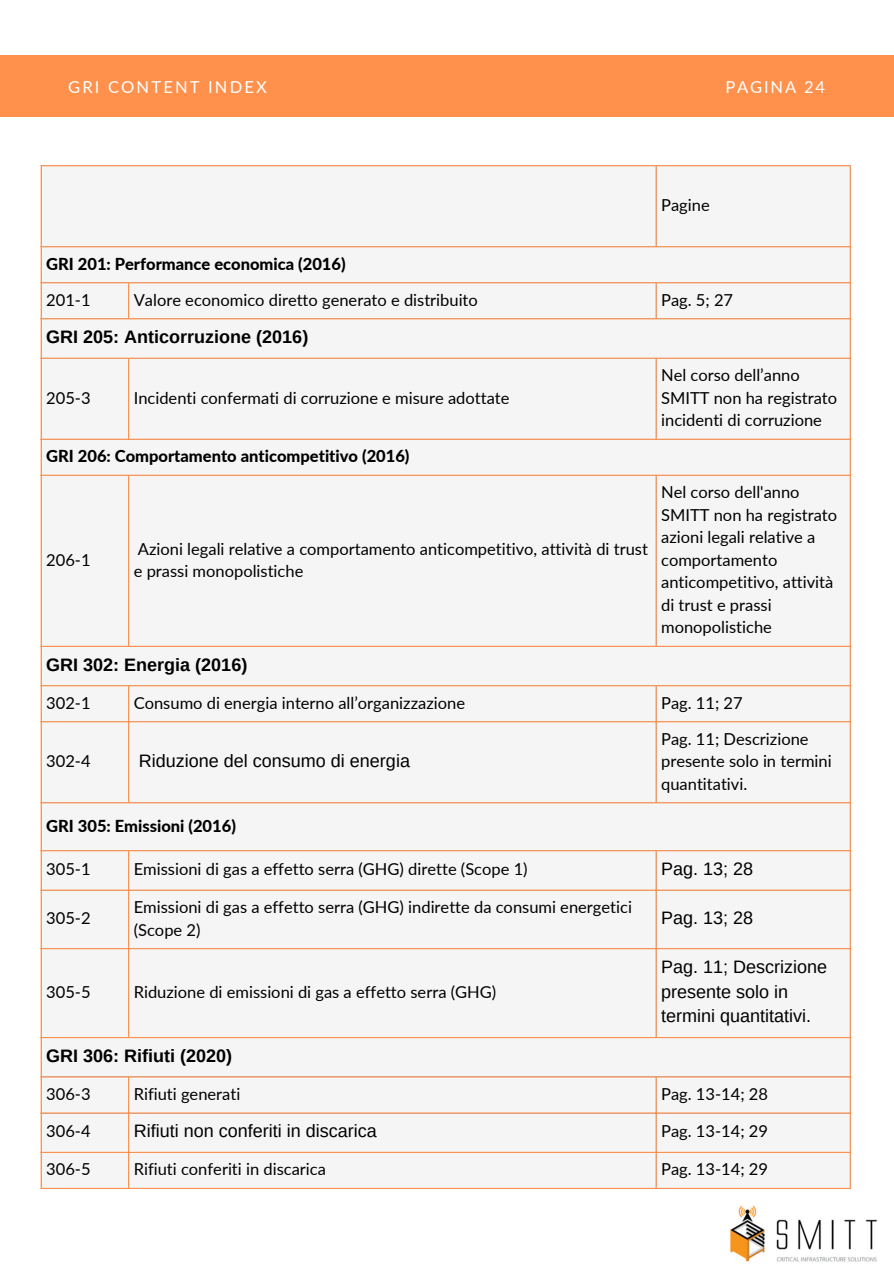
<style>
.page{position:relative;width:894px;height:1264px;background:#fff}
.page>*{position:absolute;margin:0;border:0;box-sizing:border-box;transform-origin:0 0}
.t1{font:18px/24.8px "Arimo";color:#000}
.t2{font:700 18px "Arimo";color:#000}
.t3{font:16.5px/22.5px "Lato";color:#000}
.t4{font:800 16.5px "Lato";color:#000}
.t5{font:16.5px "Lato";letter-spacing:.13em;color:#fff}
.t6{font:16.5px "Lato";letter-spacing:.11em;color:#fff}
</style>
<div class="page">
<div style="left:0;top:55px;width:893px;height:61px;background:#ff914d"></div>
<img style="left:730px;top:1205px;width:147px;height:57px">
<div style="left:42px;top:166px;width:807px;height:1021px;background:#f5f5f5"></div>
<hr style="left:41px;top:166px;width:1px;height:1021px;background:#ff914d">
<hr style="left:128px;top:283px;width:1px;height:35px;background:#ff914d">
<hr style="left:128px;top:359px;width:1px;height:79px;background:#ff914d">
<hr style="left:128px;top:476px;width:1px;height:169px;background:#ff914d">
<hr style="left:128px;top:686px;width:1px;height:116px;background:#ff914d">
<hr style="left:128px;top:851px;width:1px;height:186px;background:#ff914d">
<hr style="left:128px;top:1077px;width:1px;height:110px;background:#ff914d">
<hr style="left:655px;top:166px;width:1px;height:80px;background:#ff914d">
<hr style="left:655px;top:283px;width:1px;height:35px;background:#ff914d">
<hr style="left:655px;top:359px;width:1px;height:79px;background:#ff914d">
<hr style="left:655px;top:476px;width:1px;height:169px;background:#ff914d">
<hr style="left:655px;top:686px;width:1px;height:116px;background:#ff914d">
<hr style="left:655px;top:851px;width:1px;height:186px;background:#ff914d">
<hr style="left:655px;top:1077px;width:1px;height:110px;background:#ff914d">
<hr style="left:849px;top:166px;width:1px;height:1021px;background:#ff914d">
<hr style="left:41px;top:165px;width:809px;height:1px;background:#ff914d">
<hr style="left:41px;top:246px;width:809px;height:1px;background:#ff914d">
<hr style="left:41px;top:282px;width:809px;height:1px;background:#ff914d">
<hr style="left:41px;top:318px;width:809px;height:1px;background:#ff914d">
<hr style="left:41px;top:357px;width:809px;height:2px;background:#ff914d">
<hr style="left:41px;top:438px;width:809px;height:2px;background:#ff914d">
<hr style="left:41px;top:474px;width:809px;height:2px;background:#ff914d">
<hr style="left:41px;top:645px;width:809px;height:2px;background:#ff914d">
<hr style="left:41px;top:685px;width:809px;height:1px;background:#ff914d">
<hr style="left:41px;top:721px;width:809px;height:1px;background:#ff914d">
<hr style="left:41px;top:802px;width:809px;height:1px;background:#ff914d">
<hr style="left:41px;top:850px;width:809px;height:1px;background:#ff914d">
<hr style="left:41px;top:889px;width:809px;height:1px;background:#ff914d">
<hr style="left:41px;top:948px;width:809px;height:1px;background:#ff914d">
<hr style="left:41px;top:1037px;width:809px;height:1px;background:#ff914d">
<hr style="left:41px;top:1076px;width:809px;height:1px;background:#ff914d">
<hr style="left:41px;top:1112px;width:809px;height:1px;background:#ff914d">
<hr style="left:41px;top:1151px;width:809px;height:1px;background:#ff914d">
<hr style="left:41px;top:1187px;width:809px;height:1px;background:#ff914d">
<p class="t5" style="left:68px;top:77px;width:200px">GRI CONTENT INDEX</p>
<h1 class="t6" style="left:725px;top:76px;width:101px">PAGINA 24</h1>
<p class="t3" style="left:661px;top:194px;width:50px">Pagine</p>
<p class="t4" style="left:46px;top:253px;width:301px">GRI 201: Performance economica (2016)</p>
<p class="t3" style="left:46px;top:288px;width:46px">201-1</p>
<p class="t3" style="left:134px;top:288px;width:345px">Valore economico diretto generato e distribuito</p>
<p class="t3" style="left:661px;top:288px;width:74px">Pag. 5; 27</p>
<p class="t2" style="left:46px;top:327px;width:263px">GRI 205: Anticorruzione (2016)</p>
<p class="t3" style="left:46px;top:386px;width:46px">205-3</p>
<p class="t3" style="left:134px;top:386px;width:377px">Incidenti confermati di corruzione e misure adottate</p>
<p class="t4" style="left:46px;top:446px;width:364px">GRI 206: Comportamento anticompetitivo (2016)</p>
<p class="t3" style="left:46px;top:548px;width:46px">206-1</p>
<p class="t3" style="left:134px;top:537px;width:515px">Azioni legali relative a comportamento anticompetitivo, attività di trust e prassi monopolistiche</p>
<p class="t3" style="left:661px;top:363px;width:177px">Nel corso dell’anno<br>SMITT non ha registrato incidenti di corruzione</p>
<p class="t3" style="left:661px;top:480px;width:177px">Nel corso dell'anno<br>SMITT non ha registrato azioni legali relative a comportamento anticompetitivo, attività di trust e prassi monopolistiche</p>
<p class="t2" style="left:46px;top:654px;width:202px">GRI 302: Energia (2016)</p>
<p class="t3" style="left:46px;top:691px;width:46px">302-1</p>
<p class="t3" style="left:134px;top:691px;width:333px">Consumo di energia interno all’organizzazione</p>
<p class="t3" style="left:661px;top:691px;width:83px">Pag. 11; 27</p>
<p class="t3" style="left:46px;top:749px;width:46px">302-4</p>
<p class="t1" style="left:139px;top:748px;width:273px">Riduzione del consumo di energia</p>
<p class="t3" style="left:661px;top:727px;width:172px">Pag. 11; Descrizione presente solo in termini quantitativi.</p>
<p class="t4" style="left:46px;top:815px;width:191px">GRI 305: Emissioni (2016)</p>
<p class="t3" style="left:46px;top:857px;width:46px">305-1</p>
<p class="t3" style="left:134px;top:857px;width:395px">Emissioni di gas a effetto serra (GHG) dirette (Scope 1)</p>
<p class="t1" style="left:661px;top:856px;width:93px">Pag. 13; 28</p>
<p class="t3" style="left:46px;top:906px;width:46px">305-2</p>
<p class="t3" style="left:134px;top:895px;width:499px">Emissioni di gas a effetto serra (GHG) indirette da consumi energetici (Scope 2)</p>
<p class="t1" style="left:661px;top:905px;width:93px">Pag. 13; 28</p>
<p class="t3" style="left:46px;top:980px;width:46px">305-5</p>
<p class="t3" style="left:134px;top:980px;width:364px">Riduzione di emissioni di gas a effetto serra (GHG)</p>
<p class="t1" style="left:661px;top:954px;width:167px">Pag. 11; Descrizione presente solo in termini quantitativi.</p>
<p class="t2" style="left:46px;top:1045px;width:187px">GRI 306: Rifiuti (2020)</p>
<p class="t3" style="left:46px;top:1082px;width:46px">306-3</p>
<p class="t3" style="left:134px;top:1082px;width:108px">Rifiuti generati</p>
<p class="t3" style="left:661px;top:1082px;width:108px">Pag. 13-14; 28</p>
<p class="t3" style="left:46px;top:1119px;width:46px">306-4</p>
<p class="t1" style="left:134px;top:1118px;width:244px">Rifiuti non conferiti in discarica</p>
<p class="t3" style="left:661px;top:1119px;width:108px">Pag. 13-14; 29</p>
<p class="t3" style="left:46px;top:1157px;width:46px">306-5</p>
<p class="t3" style="left:134px;top:1157px;width:194px">Rifiuti conferiti in discarica</p>
<p class="t3" style="left:661px;top:1157px;width:108px">Pag. 13-14; 29</p>
</div>
